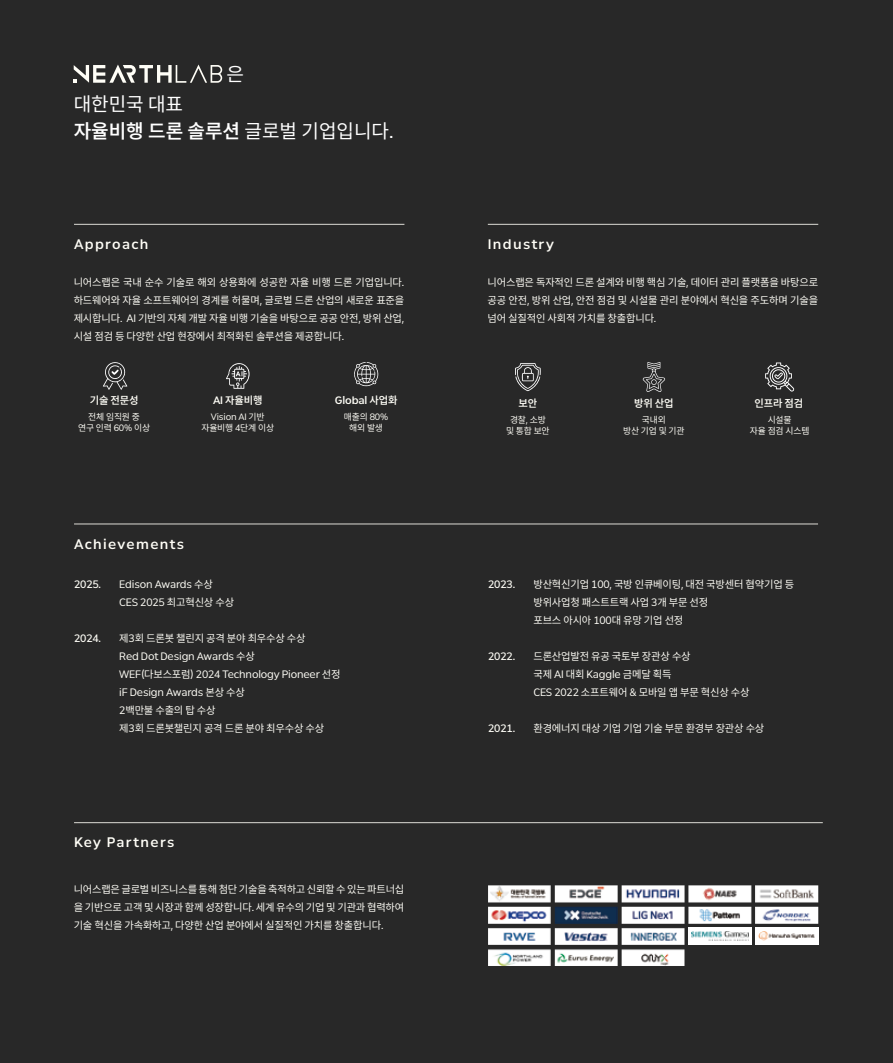
<style>
.page{position:relative;width:893px;height:1063px;background:#282828}
.page>*{position:absolute;margin:0;border:0;box-sizing:border-box;transform-origin:0 0}
.t1{font:19.5px/27px "Min Sans";color:#fff}
.t2{font:600 13.5px "Min Sans";letter-spacing:.1em;color:#fffef7}
.t3{font:10.5px/18px "Min Sans";letter-spacing:-.015em;color:#fffef7}
.t4{font:600 10.5px "Min Sans";letter-spacing:-.015em;color:#fffef7}
.t5{font:500 10.5px "Min Sans";letter-spacing:-.015em;color:#fffef7}
.t6{font:9px/10.5px "Min Sans";letter-spacing:-.015em;color:#fffef7;text-align:center}
.s1{font-weight:600}
</style>
<div class="page">
<svg style="left:74px;top:65px;width:148px;height:18px"></svg>
<hr style="left:74px;top:524px;width:744px;height:1px;background:#dddcd6">
<svg style="left:103px;top:362px;width:24px;height:28px"></svg>
<hr style="left:74px;top:224px;width:330px;height:1px;background:#dddcd6">
<hr style="left:488px;top:224px;width:330px;height:1px;background:#dddcd6">
<svg style="left:354px;top:362px;width:24px;height:25px"></svg>
<svg style="left:226px;top:363px;width:24px;height:26px"></svg>
<svg style="left:765px;top:363px;width:30px;height:29px"></svg>
<svg style="left:642px;top:362px;width:23px;height:30px"></svg>
<svg style="left:515px;top:363px;width:26px;height:28px"></svg>
<hr style="left:74px;top:822px;width:749px;height:1px;background:#dddcd6">
<img style="left:488px;top:885px;width:330px;height:81px">
<div style="left:688px;top:927px;width:63px;height:18px;background:#fff"></div>
<img style="left:692px;top:932px;width:56px;height:9px">
<div style="left:755px;top:927px;width:63px;height:18px;background:#fff"></div>
<img style="left:758px;top:931px;width:56px;height:10px">
<h1 class="t1" style="left:226px;top:61px;width:19px">은</h1>
<h1 class="t1" style="left:74px;top:91px;width:321px">대한민국 대표<br><span class="s1">자율비행 드론 솔루션</span> 글로벌 기업입니다.</h1>
<p class="t2" style="left:74px;top:237px;width:76px">Approach</p>
<p class="t3" style="left:74px;top:273px;width:332px;text-align:justify">니어스랩은 국내 순수 기술로 해외 상용화에 성공한 자율 비행 드론 기업입니다. 하드웨어와 자율 소프트웨어의 경계를 허물며, 글로벌 드론 산업의 새로운 표준을 제시합니다. AI 기반의 자체 개발 자율 비행 기술을 바탕으로 공공 안전, 방위 산업, 시설 점검 등 다양한 산업 현장에서 최적화된 솔루션을 제공합니다.</p>
<p class="t2" style="left:488px;top:237px;width:67px">Industry</p>
<p class="t3" style="left:487px;top:273px;width:332px;text-align:justify">니어스랩은 독자적인 드론 설계와 비행 핵심 기술, 데이터 관리 플랫폼을 바탕으로 공공 안전, 방위 산업, 안전 점검 및 시설물 관리 분야에서 혁신을 주도하며 기술을 넘어 실질적인 사회적 가치를 창출합니다.</p>
<p class="t4" style="left:90px;top:395px;width:50px">기술 전문성</p>
<p class="t4" style="left:213px;top:395px;width:51px">AI 자율비행</p>
<p class="t4" style="left:335px;top:395px;width:64px">Global 사업화</p>
<p class="t4" style="left:754px;top:398px;width:50px">인프라 점검</p>
<p class="t6" style="left:506px;top:415px;width:45px">경찰, 소방 및 통합 보안</p>
<p class="t6" style="left:623px;top:415px;width:63px">국내외<br>방산 기업 및 기관</p>
<p class="t6" style="left:750px;top:415px;width:61px">시설물<br>자율 점검 시스템</p>
<p class="t4" style="left:518px;top:398px;width:20px">보안</p>
<p class="t4" style="left:634px;top:398px;width:41px">방위 산업</p>
<p class="t6" style="left:78px;top:412px;width:73px">전체 임직원 중<br>연구 인력 60% 이상</p>
<p class="t6" style="left:344px;top:412px;width:46px">매출의 80% 해외 발생</p>
<p class="t6" style="left:201px;top:412px;width:74px">Vision AI 기반 자율비행 4단계 이상</p>
<p class="t2" style="left:74px;top:536px;width:112px">Achievements</p>
<p class="t3" style="left:119px;top:575px;width:116px">Edison Awards 수상<br>CES 2025 최고혁신상 수상</p>
<p class="t3" style="left:119px;top:629px;width:223px">제3회 드론봇 챌린지 공격 분야 최우수상 수상<br>Red Dot Design Awards 수상<br>WEF(다보스포럼) 2024 Technology Pioneer 선정 iF Design Awards 본상 수상<br>2백만불 수출의 탑 수상<br>제3회 드론봇챌린지 공격 드론 분야 최우수상 수상</p>
<p class="t5" style="left:74px;top:578px;width:29px">2025.</p>
<p class="t5" style="left:74px;top:632px;width:29px">2024.</p>
<p class="t2" style="left:74px;top:835px;width:102px">Key Partners</p>
<p class="t3" style="left:74px;top:881px;width:332px;text-align:justify">니어스랩은 글로벌 비즈니스를 통해 첨단 기술을 축적하고 신뢰할 수 있는 파트너십 을 기반으로 고객 및 시장과 함께 성장합니다. 세계 유수의 기업 및 기관과 협력하여 기술 혁신을 가속화하고, 다양한 산업 분야에서 실질적인 가치를 창출합니다.</p>
<p class="t5" style="left:488px;top:578px;width:29px">2023.</p>
<p class="t5" style="left:488px;top:650px;width:29px">2022.</p>
<p class="t5" style="left:488px;top:722px;width:29px">2021.</p>
<p class="t3" style="left:533px;top:575px;width:262px">방산혁신기업 100, 국방 인큐베이팅, 대전 국방센터 협약기업 등 방위사업청 패스트트랙 사업 3개 부문 선정<br>포브스 아시아 100대 유망 기업 선정</p>
<p class="t3" style="left:533px;top:647px;width:218px">드론산업발전 유공 국토부 장관상 수상<br>국제 AI 대회 Kaggle 금메달 획득<br>CES 2022 소프트웨어 &amp; 모바일 앱 부문 혁신상 수상</p>
<p class="t3" style="left:533px;top:719px;width:232px">환경에너지 대상 기업 기업 기술 부문 환경부 장관상 수상</p>
</div>
